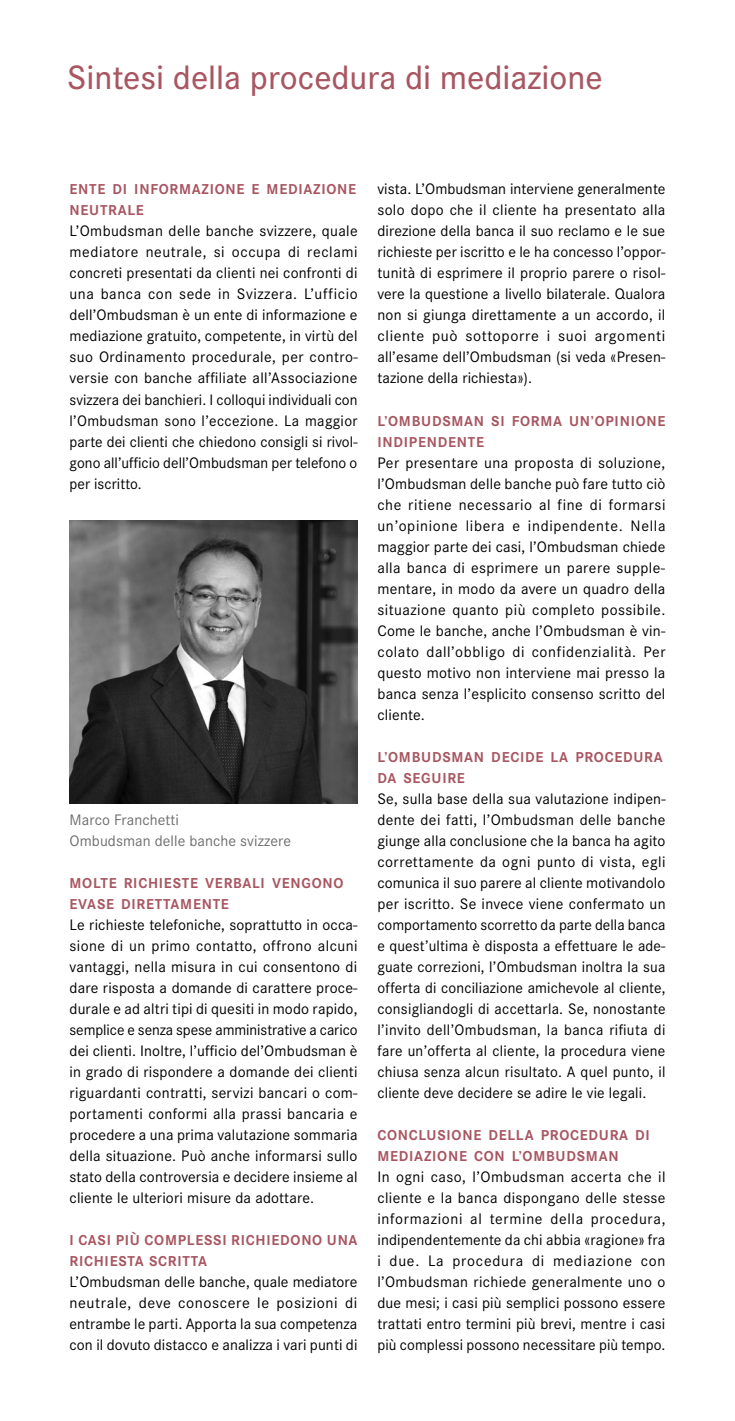
<style>
.page{position:relative;width:735px;height:1421px;background:#fff}
.page>*{position:absolute;margin:0;border:0;box-sizing:border-box;transform-origin:0 0}
.t1{font:500 35px "Corporate S";color:#a85661}
.t2{font:15.75px/21px "Corporate S";letter-spacing:.01em;color:#000;text-align:justify}
.t3{font:15.75px/21px "Corporate S";letter-spacing:.005em;color:#6e6e6e}
.t4{font:700 14.88px/21px "Corporate S";letter-spacing:.05em;color:#a85661}
</style>
<div class="page">
<img style="left:69px;top:520px;width:288px;height:283px">
<h1 class="t1" style="left:67px;top:58px;width:537px">Sintesi della procedura di mediazione</h1>
<p class="t4" style="left:69px;top:179px;width:288px">ENTE DI INFORMAZIONE E MEDIAZIONE<br>NEUTRALE</p>
<p class="t2" style="left:69px;top:221px;width:289px">L’Ombudsman delle banche svizzere, quale mediatore neutrale, si occupa di reclami concreti presentati da clienti nei confronti di una banca con sede in Svizzera. L’ufficio dell’Ombudsman è un ente di informazione e mediazione gratuito, competente, in virtù del suo Ordinamento procedurale, per contro&shy;versie con banche affiliate all’Associazione svizzera dei banchieri. I colloqui individuali con l’Ombudsman sono l’eccezione. La maggior parte dei clienti che chiedono consigli si rivol&shy;gono all’ufficio dell’Ombudsman per telefono o per iscritto.</p>
<p class="t3" style="left:69px;top:809px;width:223px">Marco Franchetti<br>Ombudsman delle banche svizzere</p>
<p class="t4" style="left:69px;top:872px;width:275px">MOLTE RICHIESTE VERBALI VENGONO<br>EVASE DIRETTAMENTE</p>
<p class="t2" style="left:69px;top:914px;width:289px">Le richieste telefoniche, soprattutto in occa&shy;sione di un primo contatto, offrono alcuni vantaggi, nella misura in cui consentono di dare risposta a domande di carattere proce&shy;durale e ad altri tipi di quesiti in modo rapido, semplice e senza spese amministrative a carico dei clienti. Inoltre, l’ufficio del’Ombudsman è in grado di rispondere a domande dei clienti riguardanti contratti, servizi bancari o com&shy;portamenti conformi alla prassi bancaria e procedere a una prima valutazione sommaria della situazione. Può anche informarsi sullo stato della controversia e decidere insieme al cliente le ulteriori misure da adottare.</p>
<p class="t4" style="left:69px;top:1229px;width:289px">I CASI PIÙ COMPLESSI RICHIEDONO UNA<br>RICHIESTA SCRITTA</p>
<p class="t2" style="left:69px;top:1271px;width:289px">L’Ombudsman delle banche, quale mediatore neutrale, deve conoscere le posizioni di entrambe le parti. Apporta la sua competenza con il dovuto distacco e analizza i vari punti di</p>
<p class="t2" style="left:377px;top:179px;width:289px">vista. L’Ombudsman interviene generalmente solo dopo che il cliente ha presentato alla direzione della banca il suo reclamo e le sue richieste per iscritto e le ha concesso l’oppor&shy;tunità di esprimere il proprio parere o risol&shy;vere la questione a livello bilaterale. Qualora non si giunga direttamente a un accordo, il cliente può sottoporre i suoi argomenti all’esame dell’Ombudsman (si veda «Presen&shy;tazione della richiesta»).</p>
<p class="t4" style="left:377px;top:410px;width:289px">L’OMBUDSMAN SI FORMA UN’OPINIONE<br>INDIPENDENTE</p>
<p class="t2" style="left:377px;top:452px;width:289px">Per presentare una proposta di soluzione, l’Ombudsman delle banche può fare tutto ciò che ritiene necessario al fine di formarsi un’opinione libera e indipendente. Nella maggior parte dei casi, l’Ombudsman chiede alla banca di esprimere un parere supple&shy;mentare, in modo da avere un quadro della situazione quanto più completo possibile.<br>Come le banche, anche l’Ombudsman è vin&shy;colato dall’obbligo di confidenzialità. Per questo motivo non interviene mai presso la banca senza l’esplicito consenso scritto del cliente.</p>
<p class="t4" style="left:377px;top:746px;width:287px">L’OMBUDSMAN DECIDE LA PROCEDURA<br>DA SEGUIRE</p>
<p class="t2" style="left:377px;top:788px;width:289px">Se, sulla base della sua valutazione indipen&shy;dente dei fatti, l’Ombudsman delle banche giunge alla conclusione che la banca ha agito correttamente da ogni punto di vista, egli comunica il suo parere al cliente motivandolo per iscritto. Se invece viene confermato un comportamento scorretto da parte della banca e quest’ultima è disposta a effettuare le ade&shy;guate correzioni, l’Ombudsman inoltra la sua offerta di conciliazione amichevole al cliente, consigliandogli di accettarla. Se, nonostante l’invito dell’Ombudsman, la banca rifiuta di fare un’offerta al cliente, la procedura viene chiusa senza alcun risultato. A quel punto, il cliente deve decidere se adire le vie legali.</p>
<p class="t4" style="left:377px;top:1124px;width:274px">CONCLUSIONE DELLA PROCEDURA DI<br>MEDIAZIONE CON L’OMBUDSMAN</p>
<p class="t2" style="left:377px;top:1166px;width:289px">In ogni caso, l’Ombudsman accerta che il cliente e la banca dispongano delle stesse informazioni al termine della procedura, indipendentemente da chi abbia «ragione» fra i due. La procedura di mediazione con l’Ombudsman richiede generalmente uno o due mesi; i casi più semplici possono essere trattati entro termini più brevi, mentre i casi più complessi possono necessitare più tempo.</p>
</div>
